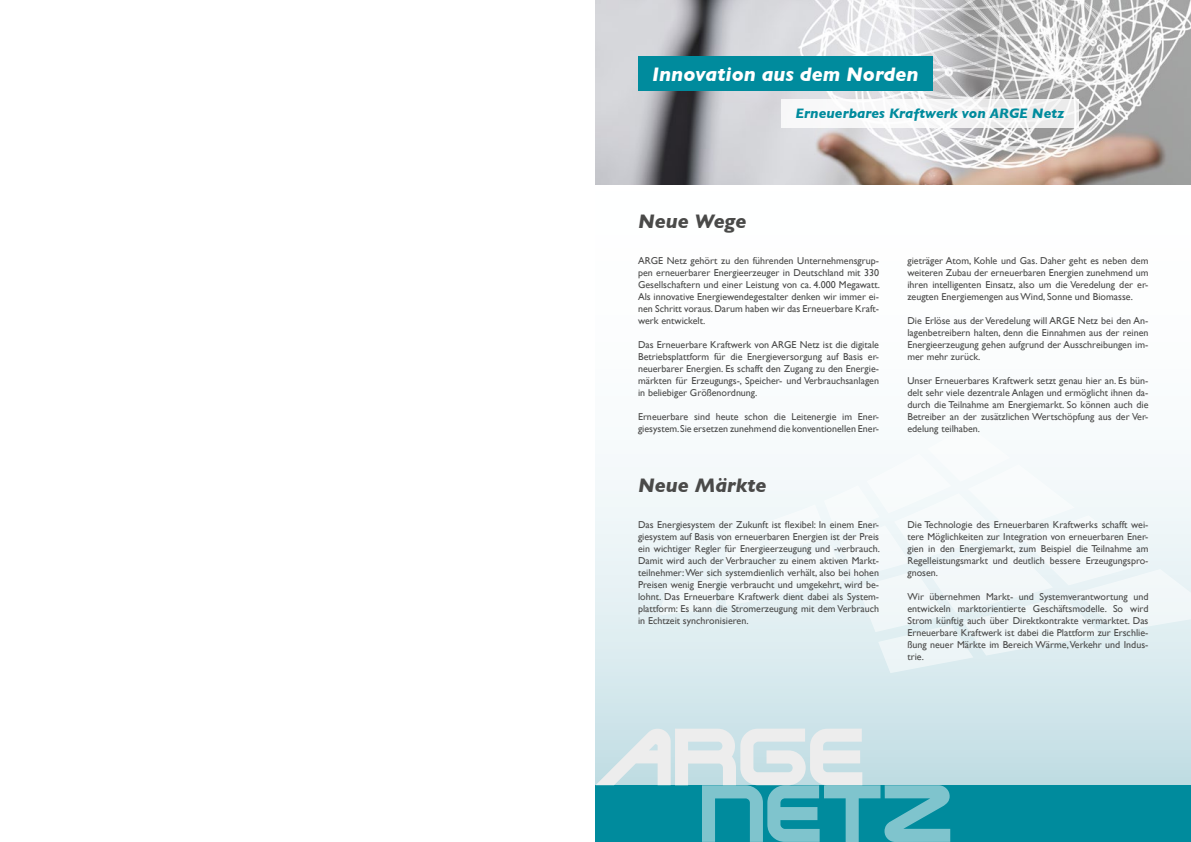
<style>
.page{position:relative;width:1191px;height:842px;background:#fff}
.page>*{position:absolute;margin:0;border:0;box-sizing:border-box;transform-origin:0 0}
.t1{font:italic 700 20px "Gill Sans";color:#fff}
.t2{font:italic 700 20px "Gill Sans";color:#4a4a49}
.t3{font:italic 700 14px "Gill Sans";color:#008b9d}
.t4{font:10px/12px "Gill Sans";color:#4a4a49;text-align:justify}
</style>
<div class="page">
<svg style="left:595px;top:184px;width:596px;height:601px"></svg>
<svg style="left:659px;top:578px;width:57px;height:37px"></svg>
<svg style="left:726px;top:425px;width:465px;height:248px"></svg>
<div style="left:595px;top:785px;width:596px;height:57px;background:#008b9d"></div>
<img style="left:595px;top:0;width:596px;height:184px">
<div style="left:638px;top:57px;width:294px;height:34px;background:#008b9d"></div>
<svg style="left:595px;top:729px;width:355px;height:113px"></svg>
<div style="left:781px;top:99px;width:297px;height:29px;background:linear-gradient(to right,#fcfcfd,#efefef)"></div>
<h1 class="t1" style="left:652px;top:62px;width:268px">Innovation aus dem Norden</h1>
<h2 class="t3" style="left:795px;top:105px;width:270px">Erneuerbares Kraftwerk von ARGE Netz</h2>
<h1 class="t2" style="left:638px;top:210px;width:110px">Neue Wege</h1>
<p class="t4" style="left:638px;top:255px;width:243px">ARGE Netz gehört zu den führenden Unternehmensgrup&shy;pen erneuerbarer Energieerzeuger in Deutschland mit 330<br>Gesellschaftern und einer Leistung von ca. 4.000 Megawatt.<br>Als innovative Energiewendegestalter denken wir immer ei&shy;nen Schritt voraus. Darum haben wir das Erneuerbare Kraft&shy;werk entwickelt.</p>
<p class="t4" style="left:638px;top:339px;width:242px">Das Erneuerbare Kraftwerk von ARGE Netz ist die digitale Betriebsplattform für die Energieversorgung auf Basis er&shy;neuerbarer Energien. Es schafft den Zugang zu den Energie&shy;märkten für Erzeugungs-, Speicher- und Verbrauchsanlagen in beliebiger Größenordnung.</p>
<p class="t4" style="left:638px;top:411px;width:242px">Erneuerbare sind heute schon die Leitenergie im Ener&shy;giesystem. Sie ersetzen zunehmend die konventionellen Ener-</p>
<p class="t4" style="left:907px;top:255px;width:242px">gieträger Atom, Kohle und Gas. Daher geht es neben dem weiteren Zubau der erneuerbaren Energien zunehmend um ihren intelligenten Einsatz, also um die Veredelung der er&shy;zeugten Energiemengen aus Wind, Sonne und Biomasse.</p>
<p class="t4" style="left:907px;top:315px;width:242px">Die Erlöse aus der Veredelung will ARGE Netz bei den An&shy;lagenbetreibern halten, denn die Einnahmen aus der reinen Energieerzeugung gehen aufgrund der Ausschreibungen im&shy;mer mehr zurück.</p>
<p class="t4" style="left:907px;top:375px;width:242px">Unser Erneuerbares Kraftwerk setzt genau hier an. Es bün&shy;delt sehr viele dezentrale Anlagen und ermöglicht ihnen da&shy;durch die Teilnahme am Energiemarkt. So können auch die Betreiber an der zusätzlichen Wertschöpfung aus der Ver&shy;edelung teilhaben.</p>
<h1 class="t2" style="left:638px;top:474px;width:130px">Neue Märkte</h1>
<p class="t4" style="left:638px;top:519px;width:243px">Das Energiesystem der Zukunft ist flexibel: In einem Ener&shy;giesystem auf Basis von erneuerbaren Energien ist der Preis ein wichtiger Regler für Energieerzeugung und -verbrauch.<br>Damit wird auch der Verbraucher zu einem aktiven Markt&shy;teilnehmer: Wer sich systemdienlich verhält, also bei hohen Preisen wenig Energie verbraucht und umgekehrt, wird be&shy;lohnt. Das Erneuerbare Kraftwerk dient dabei als System&shy;plattform: Es kann die Stromerzeugung mit dem Verbrauch in Echtzeit synchronisieren.</p>
<p class="t4" style="left:907px;top:519px;width:242px">Die Technologie des Erneuerbaren Kraftwerks schafft wei&shy;tere Möglichkeiten zur Integration von erneuerbaren Ener&shy;gien in den Energiemarkt, zum Beispiel die Teilnahme am Regelleistungsmarkt und deutlich bessere Erzeugungspro&shy;gnosen.</p>
<p class="t4" style="left:907px;top:591px;width:242px">Wir übernehmen Markt- und Systemverantwortung und entwickeln marktorientierte Geschäftsmodelle. So wird Strom künftig auch über Direktkontrakte vermarktet. Das Erneuerbare Kraftwerk ist dabei die Plattform zur Erschlie&shy;ßung neuer Märkte im Bereich Wärme, Verkehr und Indus&shy;trie.</p>
</div>
